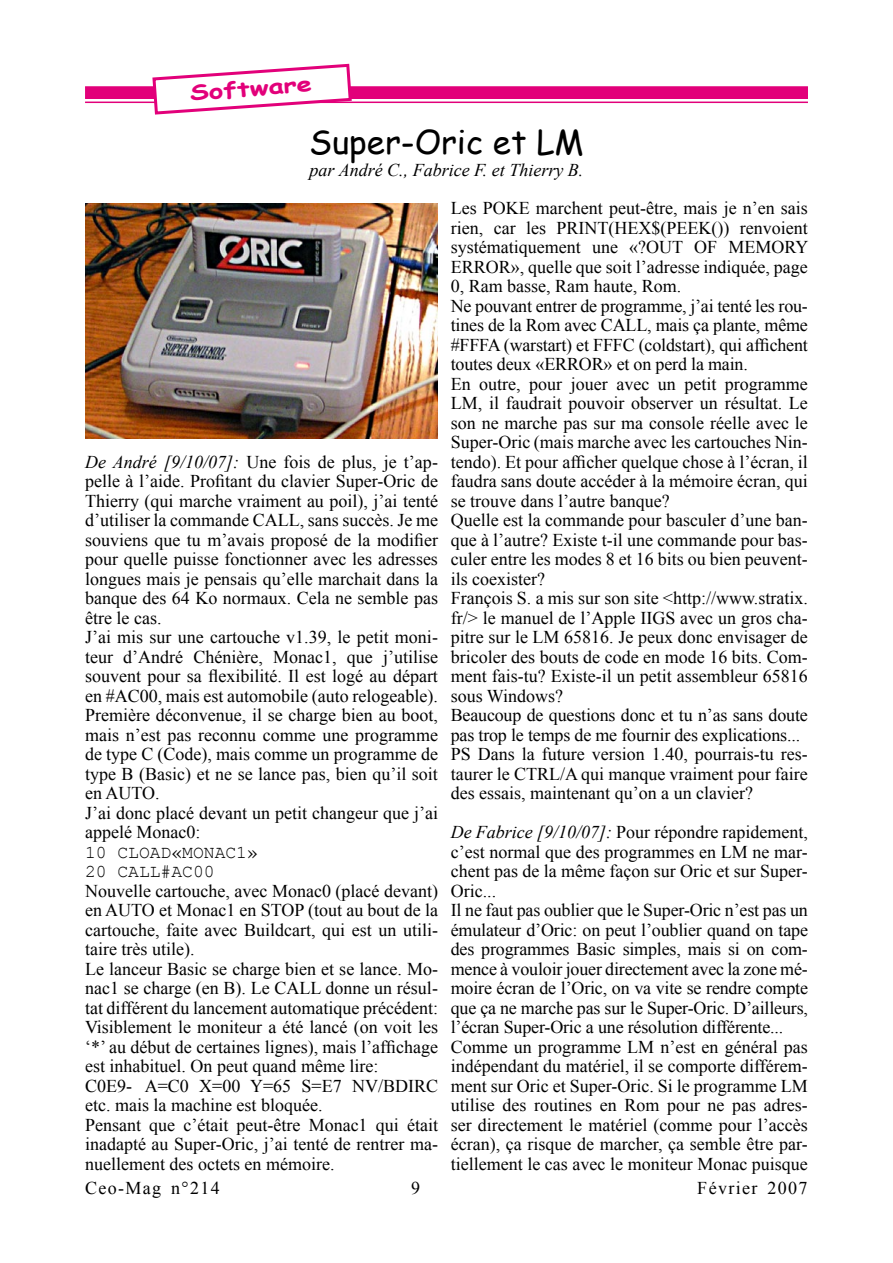
<style>
.page{position:relative;width:893px;height:1263px;background:#fff}
.page>*{position:absolute;margin:0;border:0;box-sizing:border-box;transform-origin:0 0}
.t1{font:33px "Comic Sans MS";color:#000}
.t2{font:700 21px "Comic Sans MS";color:#e2007a;scale:1.3 1}
.t3{font:18px/19.5px "Times New Roman";color:#000}
.t4{font:italic 18px "Times New Roman";color:#000}
.t5{font:18px/19.5px "Courier New";color:#000}
.t6{font:18px "Times New Roman";letter-spacing:.075em;color:#000}
.s1{font-style:italic}
</style>
<div class="page">
<div style="left:86px;top:87px;width:721px;height:11px;background:#e2007a"></div>
<div style="left:85px;top:86px;width:723px;height:13px;border:2px solid #e2007a"></div>
<hr style="left:85px;top:102px;width:723px;height:1px;background:#e2007a">
<svg style="left:151px;top:63px;width:202px;height:52px"></svg>
<img style="left:85px;top:203px;width:353px;height:235px">
<p class="t2" style="left:189px;top:77px;width:96px;rotate:-4deg">Software</p>
<h1 class="t1" style="left:309px;top:118px;width:276px">Super-Oric et LM</h1>
<p class="t4" style="left:310px;top:157px;width:275px">par André C., Fabrice F. et Thierry B.</p>
<p class="t3" style="left:85px;top:451px;width:354px"><span class="s1">De André [9/10/07]:</span> Une fois de plus, je t’ap&shy;pelle à l’aide. Profitant du clavier Super-Oric de Thierry (qui marche vraiment au poil), j’ai tenté d’utiliser la commande CALL, sans succès. Je me souviens que tu m’avais proposé de la modifier pour quelle puisse fonctionner avec les adresses longues mais je pensais qu’elle marchait dans la banque des 64 Ko normaux. Cela ne semble pas être le cas.<br>J’ai mis sur une cartouche v1.39, le petit moni&shy;teur d’André Chénière, Monac1, que j’utilise souvent pour sa flexibilité. Il est logé au départ en #AC00, mais est automobile (auto relogeable).<br>Première déconvenue, il se charge bien au boot, mais n’est pas reconnu comme une programme de type C (Code), mais comme un programme de type B (Basic) et ne se lance pas, bien qu’il soit en AUTO.<br>J’ai donc placé devant un petit changeur que j’ai appelé Monac0:</p>
<p class="t5" style="left:85px;top:841px;width:174px">10 CLOAD«MONAC1»<br>20 CALL#AC00</p>
<p class="t3" style="left:85px;top:880px;width:354px">Nouvelle cartouche, avec Monac0 (placé devant) en AUTO et Monac1 en STOP (tout au bout de la cartouche, faite avec Buildcart, qui est un utili&shy;taire très utile).<br>Le lanceur Basic se charge bien et se lance. Mo&shy;nac1 se charge (en B). Le CALL donne un résul&shy;tat différent du lancement automatique précédent:<br>Visiblement le moniteur a été lancé (on voit les ‘*’ au début de certaines lignes), mais l’affichage est inhabituel. On peut quand même lire:<br>C0E9- A=C0 X=00 Y=65 S=E7 NV/BDIRC etc. mais la machine est bloquée.<br>Pensant que c’était peut-être Monac1 qui était inadapté au Super-Oric, j’ai tenté de rentrer ma&shy;nuellement des octets en mémoire.</p>
<p class="t3" style="left:451px;top:198px;width:359px">Les POKE marchent peut-être, mais je n’en sais rien, car les PRINT(HEX$(PEEK()) renvoient systématiquement une «?OUT OF MEMORY ERROR», quelle que soit l’adresse indiquée, page 0, Ram basse, Ram haute, Rom.<br>Ne pouvant entrer de programme, j’ai tenté les rou&shy;tines de la Rom avec CALL, mais ça plante, même #FFFA (warstart) et FFFC (coldstart), qui affichent toutes deux «ERROR» et on perd la main.<br>En outre, pour jouer avec un petit programme LM, il faudrait pouvoir observer un résultat. Le son ne marche pas sur ma console réelle avec le Super-Oric (mais marche avec les cartouches Nin&shy;tendo). Et pour afficher quelque chose à l’écran, il faudra sans doute accéder à la mémoire écran, qui se trouve dans l’autre banque?<br>Quelle est la commande pour basculer d’une ban&shy;que à l’autre? Existe t-il une commande pour bas&shy;culer entre les modes 8 et 16 bits ou bien peuvent&shy;ils coexister?<br>François S. a mis sur son site &lt;http://www.stratix. fr/&gt; le manuel de l’Apple IIGS avec un gros cha&shy;pitre sur le LM 65816. Je peux donc envisager de bricoler des bouts de code en mode 16 bits. Com&shy;ment fais-tu? Existe-il un petit assembleur 65816 sous Windows?<br>Beaucoup de questions donc et tu n’as sans doute pas trop le temps de me fournir des explications...<br>PS Dans la future version 1.40, pourrais-tu res&shy;taurer le CTRL/A qui manque vraiment pour faire des essais, maintenant qu’on a un clavier?</p>
<p class="t3" style="left:451px;top:822px;width:359px"><span class="s1">De Fabrice [9/10/07]:</span> Pour répondre rapidement, c’est normal que des programmes en LM ne mar&shy;chent pas de la même façon sur Oric et sur Super-Oric...<br>Il ne faut pas oublier que le Super-Oric n’est pas un émulateur d’Oric: on peut l’oublier quand on tape des programmes Basic simples, mais si on com&shy;mence à vouloir jouer directement avec la zone mé&shy;moire écran de l’Oric, on va vite se rendre compte que ça ne marche pas sur le Super-Oric. D’ailleurs, l’écran Super-Oric a une résolution différente...<br>Comme un programme LM n’est en général pas indépendant du matériel, il se comporte différem&shy;ment sur Oric et Super-Oric. Si le programme LM utilise des routines en Rom pour ne pas adres&shy;ser directement le matériel (comme pour l’accès écran), ça risque de marcher, ça semble être par&shy;tiellement le cas avec le moniteur Monac puisque</p>
<p class="t6" style="left:85px;top:1176px;width:136px">Ceo-Mag n°214</p>
<p class="t6" style="left:697px;top:1176px;width:112px">Février 2007</p>
</div>
